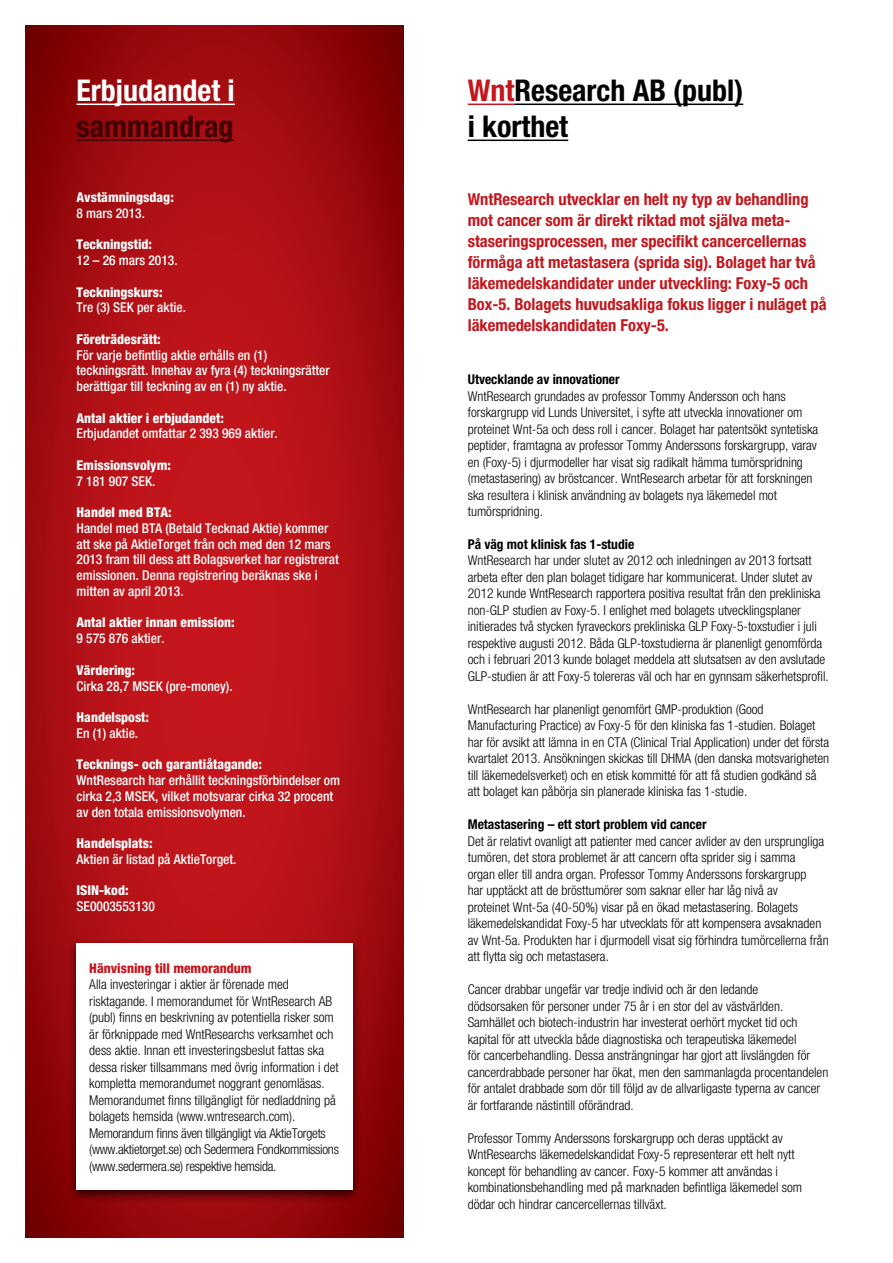
<style>
.page{position:relative;width:893px;height:1263px;background:#fff}
.page>*{position:absolute;margin:0;border:0;box-sizing:border-box;transform-origin:0 0}
.t1{font:700 condensed 30px/36px "Helvetica Neue";color:#000}
.t2{font:700 condensed 30px "Helvetica Neue";color:#fff}
.t3{font:700 condensed 30px "Helvetica Neue";color:#3e0000}
.t4{font:700 condensed 16.5px/21px "Helvetica Neue";color:#c4161c}
.t5{font:300 condensed 13.5px/16.5px "Helvetica Neue";color:#000}
.t6{font:500 condensed 13.5px/15.8px "Helvetica Neue";color:#fff}
.t7{font:800 condensed 13.5px "Helvetica Neue";color:#fff}
.t8{font:700 condensed 13.5px "Helvetica Neue";color:#000}
.t9{font:800 condensed 13.5px "Helvetica Neue";color:#c4161c}
.s1{color:#c4161c}
</style>
<div class="page">
<svg style="left:26px;top:26px;width:378px;height:1211px;background:#aa0e12"></svg>
<hr style="left:77px;top:104px;width:143px;height:1px;background:#fff">
<svg style="left:220px;top:104px;width:15px;height:1px"></svg>
<hr style="left:77px;top:140px;width:157px;height:1px;background:#3e0000">
<hr style="left:468px;top:104px;width:46px;height:1px;background:#c4161c">
<hr style="left:514px;top:104px;width:229px;height:1px;background:#000">
<hr style="left:468px;top:140px;width:100px;height:1px;background:#000">
<div style="left:68px;top:938px;width:294px;height:265px;background:#000;opacity:.7"></div>
<div style="left:77px;top:943px;width:276px;height:246px;background:#fff"></div>
<h1 class="t2" style="left:77px;top:72px;width:160px">Erbjudandet i</h1>
<h1 class="t3" style="left:77px;top:108px;width:159px">sammandrag</h1>
<p class="t7" style="left:77px;top:189px;width:99px">Avstämningsdag:</p>
<p class="t6" style="left:77px;top:205px;width:70px">8 mars 2013.</p>
<p class="t7" style="left:77px;top:236px;width:77px">Teckningstid:</p>
<p class="t6" style="left:77px;top:252px;width:103px">12 – 26 mars 2013.</p>
<p class="t7" style="left:77px;top:283px;width:88px">Teckningskurs:</p>
<p class="t6" style="left:77px;top:300px;width:111px">Tre (3) SEK per aktie.</p>
<p class="t7" style="left:77px;top:331px;width:86px">Företrädesrätt:</p>
<p class="t6" style="left:77px;top:347px;width:255px">För varje befintlig aktie erhålls en (1) teckningsrätt. Innehav av fyra (4) teckningsrätter berättigar till teckning av en (1) ny aktie.</p>
<p class="t7" style="left:77px;top:409px;width:149px">Antal aktier i erbjudandet:</p>
<p class="t6" style="left:77px;top:426px;width:203px">Erbjudandet omfattar 2 393 969 aktier.</p>
<p class="t7" style="left:77px;top:457px;width:96px">Emissionsvolym:</p>
<p class="t6" style="left:77px;top:473px;width:80px">7 181 907 SEK.</p>
<p class="t7" style="left:77px;top:504px;width:97px">Handel med BTA:</p>
<p class="t6" style="left:77px;top:520px;width:264px">Handel med BTA (Betald Tecknad Aktie) kommer att ske på AktieTorget från och med den 12 mars 2013 fram till dess att Bolagsverket har registrerat emissionen. Denna registrering beräknas ske i mitten av april 2013.</p>
<p class="t7" style="left:77px;top:614px;width:160px">Antal aktier innan emission:</p>
<p class="t6" style="left:77px;top:630px;width:90px">9 575 876 aktier.</p>
<p class="t7" style="left:77px;top:662px;width:60px">Värdering:</p>
<p class="t6" style="left:77px;top:678px;width:158px">Cirka 28,7 MSEK (pre-money).</p>
<p class="t7" style="left:77px;top:709px;width:74px">Handelspost:</p>
<p class="t6" style="left:77px;top:725px;width:63px">En (1) aktie.</p>
<p class="t7" style="left:77px;top:756px;width:187px">Tecknings- och garantiåtagande:</p>
<p class="t6" style="left:77px;top:772px;width:265px">WntResearch har erhållit teckningsförbindelser om cirka 2,3 MSEK, vilket motsvarar cirka 32 procent av den totala emissionsvolymen.</p>
<p class="t7" style="left:77px;top:835px;width:78px">Handelsplats:</p>
<p class="t6" style="left:77px;top:851px;width:161px">Aktien är listad på AktieTorget.</p>
<p class="t7" style="left:77px;top:882px;width:54px">ISIN-kod:</p>
<p class="t6" style="left:77px;top:898px;width:80px">SE0003553130</p>
<p class="t9" style="left:89px;top:959px;width:164px">Hänvisning till memorandum</p>
<p class="t5" style="left:89px;top:976px;width:251px">Alla investeringar i aktier är förenade med risktagande. I memorandumet för WntResearch AB (publ) finns en beskrivning av potentiella risker som är förknippade med WntResearchs verksamhet och dess aktie. Innan ett investeringsbeslut fattas ska dessa risker tillsammans med övrig information i det kompletta memorandumet noggrant genomläsas.<br>Memorandumet finns tillgängligt för nedladdning på bolagets hemsida (www.wntresearch.com).<br>Memorandum finns även tillgängligt via AktieTorgets (www.aktietorget.se) och Sedermera Fondkommissions (www.sedermera.se) respektive hemsida.</p>
<h1 class="t1" style="left:468px;top:71px;width:277px"><span class="s1">Wnt</span>Research AB (publ) i korthet</h1>
<p class="t4" style="left:468px;top:188px;width:360px">WntResearch utvecklar en helt ny typ av behandling mot cancer som är direkt riktad mot själva meta&shy;staseringsprocessen, mer specifikt cancercellernas förmåga att metastasera (sprida sig). Bolaget har två läkemedelskandidater under utveckling: Foxy-5 och Box-5. Bolagets huvudsakliga fokus ligger i nuläget på läkemedelskandidaten Foxy-5.</p>
<p class="t8" style="left:468px;top:371px;width:153px">Utvecklande av innovationer</p>
<p class="t5" style="left:468px;top:387px;width:352px">WntResearch grundades av professor Tommy Andersson och hans forskargrupp vid Lunds Universitet, i syfte att utveckla innovationer om proteinet Wnt-5a och dess roll i cancer. Bolaget har patentsökt syntetiska peptider, framtagna av professor Tommy Anderssons forskargrupp, varav en (Foxy-5) i djurmodeller har visat sig radikalt hämma tumörspridning (metastasering) av bröstcancer. WntResearch arbetar för att forskningen ska resultera i klinisk användning av bolagets nya läkemedel mot tumörspridning.</p>
<p class="t8" style="left:468px;top:536px;width:168px">På väg mot klinisk fas 1-studie</p>
<p class="t5" style="left:468px;top:552px;width:363px">WntResearch har under slutet av 2012 och inledningen av 2013 fortsatt arbeta efter den plan bolaget tidigare har kommunicerat. Under slutet av 2012 kunde WntResearch rapportera positiva resultat från den prekliniska non-GLP studien av Foxy-5. I enlighet med bolagets utvecklingsplaner initierades två stycken fyraveckors prekliniska GLP Foxy-5-toxstudier i juli respektive augusti 2012. Båda GLP-toxstudierna är planenligt genomförda och i februari 2013 kunde bolaget meddela att slutsatsen av den avslutade GLP-studien är att Foxy-5 tolereras väl och har en gynnsam säkerhetsprofil.</p>
<p class="t5" style="left:468px;top:701px;width:363px">WntResearch har planenligt genomfört GMP-produktion (Good Manufacturing Practice) av Foxy-5 för den kliniska fas 1-studien. Bolaget har för avsikt att lämna in en CTA (Clinical Trial Application) under det första kvartalet 2013. Ansökningen skickas till DHMA (den danska motsvarigheten till läkemedelsverket) och en etisk kommitté för att få studien godkänd så att bolaget kan påbörja sin planerade kliniska fas 1-studie.</p>
<p class="t8" style="left:468px;top:816px;width:240px">Metastasering – ett stort problem vid cancer</p>
<p class="t5" style="left:468px;top:833px;width:362px">Det är relativt ovanligt att patienter med cancer avlider av den ursprungliga tumören, det stora problemet är att cancern ofta sprider sig i samma<br>organ eller till andra organ. Professor Tommy Anderssons forskargrupp<br>har upptäckt att de brösttumörer som saknar eller har låg nivå av<br>proteinet Wnt-5a (40-50%) visar på en ökad metastasering. Bolagets läkemedelskandidat Foxy-5 har utvecklats för att kompensera avsaknaden av Wnt-5a. Produkten har i djurmodell visat sig förhindra tumörcellerna från att flytta sig och metastasera.</p>
<p class="t5" style="left:468px;top:981px;width:362px">Cancer drabbar ungefär var tredje individ och är den ledande<br>dödsorsaken för personer under 75 år i en stor del av västvärlden.<br>Samhället och biotech-industrin har investerat oerhört mycket tid och kapital för att utveckla både diagnostiska och terapeutiska läkemedel<br>för cancerbehandling. Dessa ansträngningar har gjort att livslängden för cancerdrabbade personer har ökat, men den sammanlagda procentandelen för antalet drabbade som dör till följd av de allvarligaste typerna av cancer är fortfarande nästintill oförändrad.</p>
<p class="t5" style="left:468px;top:1130px;width:336px">Professor Tommy Anderssons forskargrupp och deras upptäckt av WntResearchs läkemedelskandidat Foxy-5 representerar ett helt nytt koncept för behandling av cancer. Foxy-5 kommer att användas i kombinationsbehandling med på marknaden befintliga läkemedel som dödar och hindrar cancercellernas tillväxt.</p>
</div>
